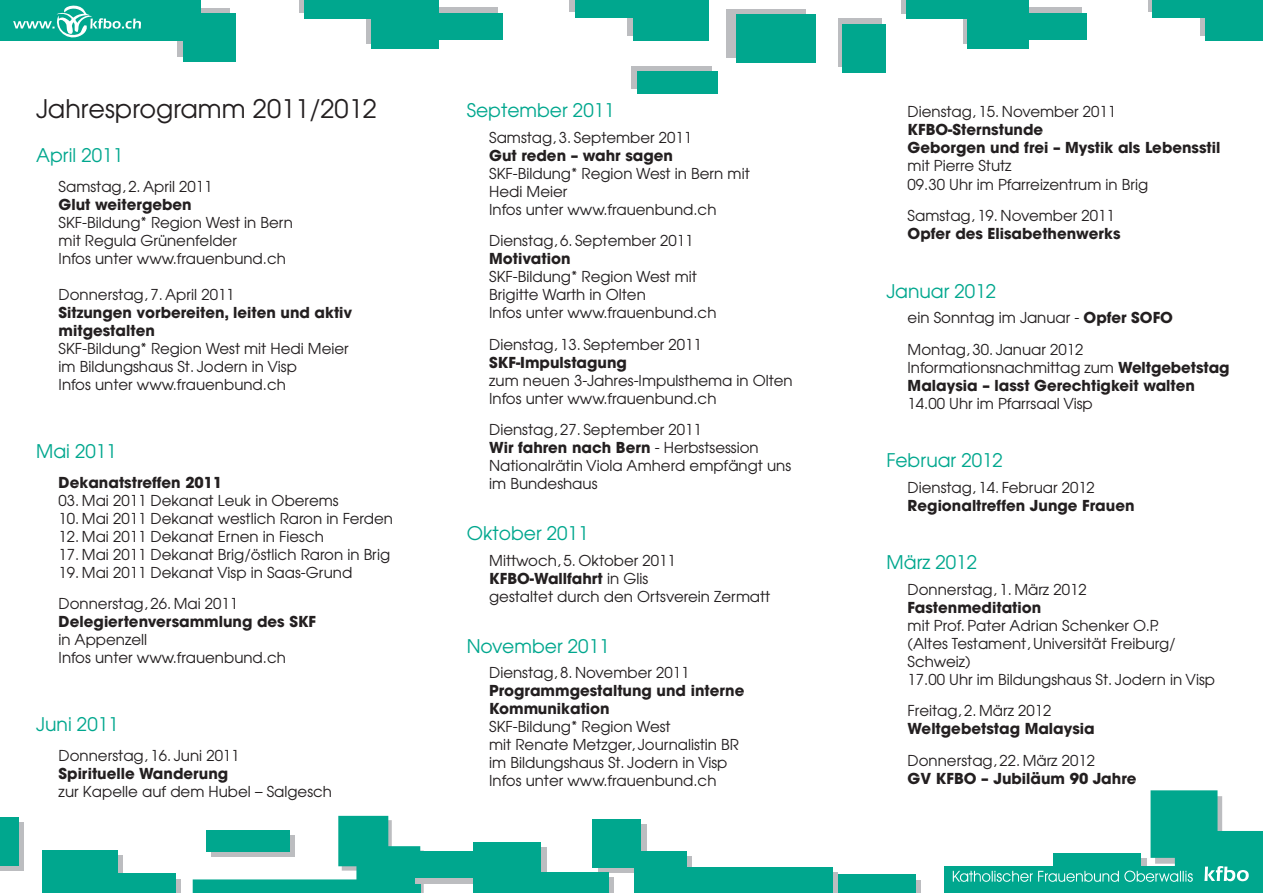
<style>
.page{position:relative;width:1263px;height:893px;background:#fff}
.page>*{position:absolute;margin:0;border:0;box-sizing:border-box;transform-origin:0 0}
.t1{font:25.5px "Avant Garde";color:#231f20}
.t2{font:18.75px "Avant Garde";color:#00a78e}
.t3{font:15px/18px "Avant Garde";color:#231f20}
.t4{font:700 15px/18px "Avant Garde";color:#231f20}
.s1{font-weight:700}
.s2{font-weight:400}
</style>
<div class="page">
<svg style="left:193px;top:816px;width:231px;height:77px"></svg>
<div style="left:178px;top:8px;width:52px;height:48px;background:#bcbdc0"></div>
<div style="left:838px;top:19px;width:43px;height:48px;background:#bcbdc0"></div>
<div style="left:183px;top:13px;width:53px;height:49px;background:#00a78e"></div>
<div style="left:842px;top:24px;width:44px;height:49px;background:#00a78e"></div>
<div style="left:299px;top:0;width:81px;height:13px;background:#bcbdc0"></div>
<svg style="left:902px;top:0;width:5px;height:13px"></svg>
<div style="left:631px;top:66px;width:81px;height:22px;background:#bcbdc0"></div>
<svg style="left:608px;top:878px;width:6px;height:15px"></svg>
<svg style="left:366px;top:18px;width:6px;height:25px"></svg>
<svg style="left:963px;top:18px;width:5px;height:25px"></svg>
<div style="left:479px;top:848px;width:67px;height:45px;background:#bcbdc0"></div>
<div style="left:414px;top:8px;width:83px;height:26px;background:#bcbdc0"></div>
<div style="left:1006px;top:8px;width:76px;height:26px;background:#bcbdc0"></div>
<div style="left:416px;top:857px;width:83px;height:26px;background:#bcbdc0"></div>
<div style="left:419px;top:13px;width:83px;height:26px;background:#00a78e"></div>
<div style="left:1011px;top:13px;width:75px;height:27px;background:#00a78e"></div>
<div style="left:410px;top:851px;width:83px;height:27px;background:#00a78e"></div>
<div style="left:570px;top:0;width:83px;height:12px;background:#bcbdc0"></div>
<div style="left:1148px;top:0;width:75px;height:12px;background:#bcbdc0"></div>
<div style="left:98px;top:879px;width:83px;height:14px;background:#bcbdc0"></div>
<svg style="left:212px;top:835px;width:83px;height:21px"></svg>
<svg style="left:915px;top:880px;width:6px;height:13px"></svg>
<div style="left:628px;top:0;width:75px;height:35px;background:#bcbdc0"></div>
<div style="left:1200px;top:0;width:63px;height:35px;background:#bcbdc0"></div>
<div style="left:48px;top:855px;width:75px;height:38px;background:#bcbdc0"></div>
<div style="left:633px;top:0;width:75px;height:41px;background:#00a78e"></div>
<div style="left:1205px;top:0;width:58px;height:41px;background:#00a78e"></div>
<div style="left:42px;top:850px;width:76px;height:43px;background:#00a78e"></div>
<div style="left:727px;top:9px;width:79px;height:49px;background:#bcbdc0"></div>
<div style="left:0;top:822px;width:24px;height:49px;background:#bcbdc0"></div>
<div style="left:598px;top:824px;width:48px;height:49px;background:#bcbdc0"></div>
<div style="left:736px;top:14px;width:79px;height:49px;background:#00a78e"></div>
<div style="left:0;top:817px;width:18px;height:49px;background:#00a78e"></div>
<div style="left:592px;top:819px;width:49px;height:49px;background:#00a78e"></div>
<div style="left:0;top:0;width:200px;height:41px;background:#00a78e"></div>
<div style="left:304px;top:0;width:81px;height:18px;background:#00a78e"></div>
<div style="left:907px;top:0;width:73px;height:18px;background:#00a78e"></div>
<div style="left:637px;top:71px;width:80px;height:23px;background:#00a78e"></div>
<div style="left:528px;top:872px;width:80px;height:21px;background:#00a78e"></div>
<div style="left:372px;top:0;width:67px;height:49px;background:#00a78e"></div>
<div style="left:968px;top:0;width:61px;height:49px;background:#00a78e"></div>
<div style="left:474px;top:842px;width:67px;height:51px;background:#00a78e"></div>
<div style="left:575px;top:0;width:83px;height:17px;background:#00a78e"></div>
<div style="left:1152px;top:0;width:76px;height:17px;background:#00a78e"></div>
<div style="left:92px;top:874px;width:84px;height:19px;background:#00a78e"></div>
<div style="left:206px;top:830px;width:83px;height:21px;background:#00a78e"></div>
<div style="left:828px;top:875px;width:87px;height:18px;background:#00a78e"></div>
<svg style="left:13px;top:5px;width:128px;height:33px"></svg>
<svg style="left:832px;top:873px;width:6px;height:20px"></svg>
<svg style="left:686px;top:856px;width:6px;height:11px"></svg>
<div style="left:634px;top:851px;width:52px;height:42px;background:#00a78e"></div>
<div style="left:637px;top:867px;width:195px;height:26px;background:#00a78e"></div>
<div style="left:944px;top:866px;width:255px;height:27px;background:#00a78e"></div>
<svg style="left:953px;top:790px;width:305px;height:94px"></svg>
<div style="left:193px;top:884px;width:227px;height:9px;background:#00a78e"></div>
<div style="left:944px;top:884px;width:319px;height:9px;background:#00a78e"></div>
<div style="left:1258px;top:831px;width:5px;height:57px;background:#00a78e"></div>
<h1 class="t1" style="left:36px;top:93px;width:342px">Jahresprogramm 2011/2012</h1>
<p class="t2" style="left:36px;top:143px;width:88px">April 2011</p>
<p class="t3" style="left:59px;top:177px;width:155px">Samstag, 2. April 2011</p>
<p class="t4" style="left:59px;top:195px;width:135px">Glut weitergeben</p>
<p class="t3" style="left:59px;top:213px;width:236px">SKF-Bildung* Region West in Bern mit Regula Grünenfelder<br>Infos unter www.frauenbund.ch</p>
<p class="t3" style="left:59px;top:285px;width:177px">Donnerstag, 7. April 2011</p>
<p class="t4" style="left:59px;top:303px;width:295px">Sitzungen vorbereiten, leiten und aktiv mitgestalten</p>
<p class="t3" style="left:59px;top:339px;width:292px">SKF-Bildung* Region West mit Hedi Meier im Bildungshaus St. Jodern in Visp<br>Infos unter www.frauenbund.ch</p>
<p class="t2" style="left:36px;top:439px;width:82px">Mai 2011</p>
<p class="t4" style="left:59px;top:473px;width:165px">Dekanatstreffen 2011</p>
<p class="t3" style="left:59px;top:491px;width:282px">03. Mai 2011 Dekanat Leuk in Oberems</p>
<p class="t3" style="left:59px;top:509px;width:336px">10. Mai 2011 Dekanat westlich Raron in Ferden</p>
<p class="t3" style="left:59px;top:527px;width:267px">12. Mai 2011 Dekanat Ernen in Fiesch</p>
<p class="t3" style="left:59px;top:545px;width:333px">17. Mai 2011 Dekanat Brig/östlich Raron in Brig</p>
<p class="t3" style="left:59px;top:556px;width:295px;line-height:31.5px">19. Mai 2011 Dekanat Visp in Saas-Grund<br>Donnerstag, 26. Mai 2011</p>
<p class="t4" style="left:59px;top:612px;width:259px">Delegiertenversammlung des SKF</p>
<p class="t3" style="left:59px;top:630px;width:229px">in Appenzell<br>Infos unter www.frauenbund.ch</p>
<p class="t2" style="left:36px;top:712px;width:84px">Juni 2011</p>
<p class="t3" style="left:59px;top:746px;width:182px">Donnerstag, 16. Juni 2011</p>
<p class="t4" style="left:59px;top:764px;width:171px">Spirituelle Wanderung</p>
<p class="t3" style="left:59px;top:782px;width:275px">zur Kapelle auf dem Hubel – Salgesch</p>
<p class="t2" style="left:467px;top:99px;width:149px">September 2011</p>
<p class="t3" style="left:489px;top:128px;width:204px">Samstag, 3. September 2011</p>
<p class="t4" style="left:489px;top:146px;width:185px">Gut reden – wahr sagen</p>
<p class="t3" style="left:489px;top:164px;width:262px">SKF-Bildung* Region West in Bern mit<br>Hedi Meier<br>Infos unter www.frauenbund.ch</p>
<p class="t3" style="left:489px;top:232px;width:206px">Dienstag, 6. September 2011</p>
<p class="t4" style="left:489px;top:250px;width:83px">Motivation</p>
<p class="t3" style="left:489px;top:268px;width:229px">SKF-Bildung* Region West mit<br>Brigitte Warth in Olten<br>Infos unter www.frauenbund.ch</p>
<p class="t3" style="left:489px;top:335px;width:214px">Dienstag, 13. September 2011</p>
<p class="t4" style="left:489px;top:353px;width:139px">SKF-Impulstagung</p>
<p class="t3" style="left:489px;top:371px;width:305px">zum neuen 3-Jahres-Impulsthema in Olten<br>Infos unter www.frauenbund.ch</p>
<p class="t3" style="left:489px;top:421px;width:303px">Dienstag, 27. September 2011<br><span class="s1">Wir fahren nach Bern</span> - Herbstsession<br>Nationalrätin Viola Amherd empfängt uns im Bundeshaus</p>
<p class="t2" style="left:467px;top:522px;width:123px">Oktober 2011</p>
<p class="t3" style="left:489px;top:551px;width:283px">Mittwoch, 5. Oktober 2011<br><span class="s1">KFBO-Wallfahrt</span> in Glis<br>gestaltet durch den Ortsverein Zermatt</p>
<p class="t2" style="left:467px;top:634px;width:144px">November 2011</p>
<p class="t3" style="left:489px;top:664px;width:202px">Dienstag, 8. November 2011</p>
<p class="t4" style="left:489px;top:682px;width:257px">Programmgestaltung und interne<br>Kommunikation</p>
<p class="t3" style="left:489px;top:718px;width:251px">SKF-Bildung* Region West<br>mit Renate Metzger, Journalistin BR im Bildungshaus St. Jodern in Visp<br>Infos unter www.frauenbund.ch</p>
<p class="t3" style="left:908px;top:103px;width:210px">Dienstag, 15. November 2011</p>
<p class="t4" style="left:908px;top:121px;width:314px">KFBO-Sternstunde<br>Geborgen und frei – Mystik als Lebensstil</p>
<p class="t3" style="left:908px;top:157px;width:242px">mit Pierre Stutz<br>09.30 Uhr im Pfarreizentrum in Brig</p>
<p class="t3" style="left:908px;top:206px;width:209px">Samstag, 19. November 2011</p>
<p class="t4" style="left:908px;top:224px;width:214px">Opfer des Elisabethenwerks</p>
<p class="t2" style="left:887px;top:279px;width:111px">Januar 2012</p>
<p class="t3" style="left:908px;top:301px;width:267px;line-height:31.5px">ein Sonntag im Januar - <span class="s1">Opfer SOFO<br></span>Montag, 30. Januar 2012</p>
<p class="t4" style="left:908px;top:358px;width:323px"><span class="s2">Informationsnachmittag zum</span> Weltgebetstag<br>Malaysia – lasst Gerechtigkeit walten</p>
<p class="t3" style="left:908px;top:394px;width:187px">14.00 Uhr im Pfarrsaal Visp</p>
<p class="t2" style="left:887px;top:448px;width:118px">Februar 2012</p>
<p class="t3" style="left:908px;top:478px;width:189px">Dienstag, 14. Februar 2012</p>
<p class="t4" style="left:908px;top:496px;width:228px">Regionaltreffen Junge Frauen</p>
<p class="t2" style="left:887px;top:550px;width:92px">März 2012</p>
<p class="t3" style="left:908px;top:580px;width:181px">Donnerstag, 1. März 2012</p>
<p class="t4" style="left:908px;top:598px;width:135px">Fastenmeditation</p>
<p class="t3" style="left:908px;top:616px;width:309px">mit Prof. Pater Adrian Schenker O.P.<br>(Altes Testament, Universität Freiburg/ Schweiz)<br>17.00 Uhr im Bildungshaus St. Jodern in Visp</p>
<p class="t3" style="left:908px;top:701px;width:145px">Freitag, 2. März 2012</p>
<p class="t4" style="left:908px;top:719px;width:189px">Weltgebetstag Malaysia</p>
<p class="t3" style="left:908px;top:751px;width:189px">Donnerstag, 22. März 2012</p>
<p class="t4" style="left:908px;top:769px;width:230px">GV KFBO – Jubiläum 90 Jahre</p>
</div>
